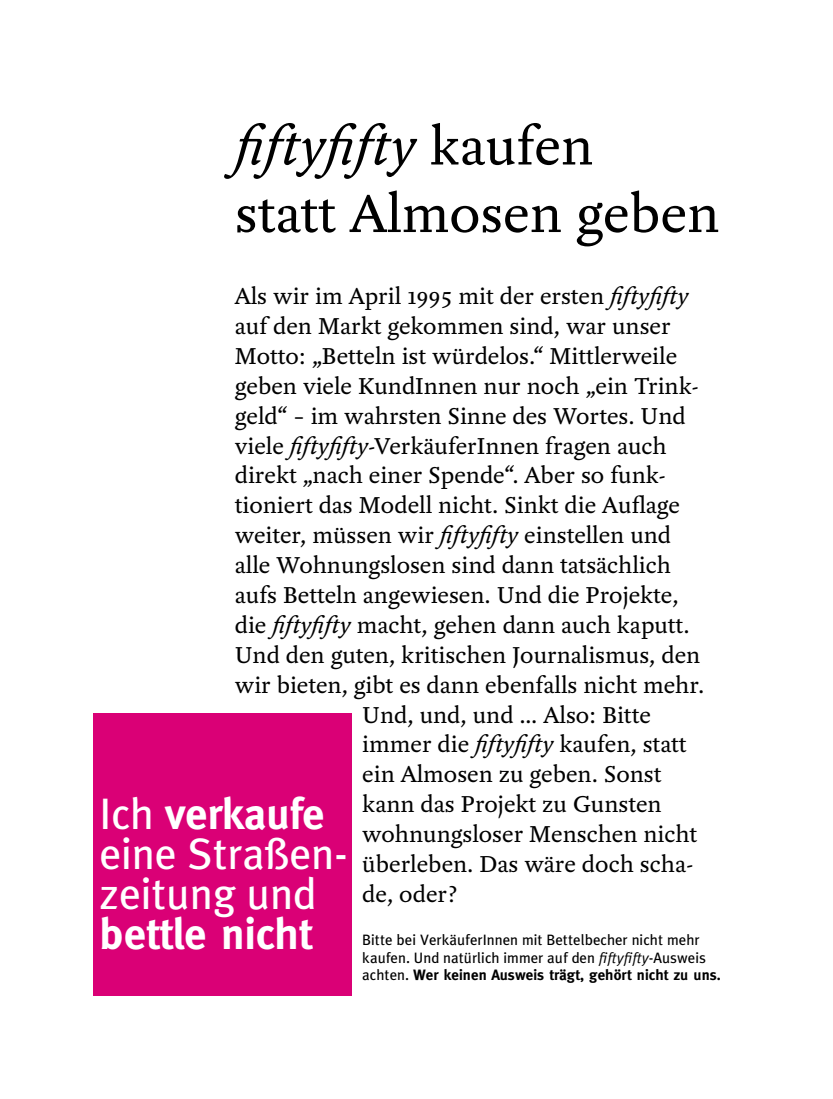
<style>
.page{position:relative;width:833px;height:1099px;background:#fff}
.page>*{position:absolute;margin:0;border:0;box-sizing:border-box;transform-origin:0 0}
.Headline_2{font:57.5px "Yoga OT";color:#000}
.Headline_2-2{font:italic 57.5px "Yoga OT";color:#000}
.t1{font:44px/40px "Meta";color:#fff}
.t2{font:24.88px "Yoga OT";color:#000}
.Bildunterschrift{font:15px/17.5px "Meta";letter-spacing:.01em;color:#000}
.s1{font-style:normal}
.s2{font-style:italic}
.s3{font-weight:700}
</style>
<div class="page">
<div style="left:93px;top:713px;width:259px;height:283px;background:#da0076"></div>
<p class="Headline_2-2" style="left:235px;top:116px;width:360px">fiftyfifty <span class="s1">kaufen</span></p>
<p class="Headline_2" style="left:235px;top:183px;width:486px">statt Almosen geben</p>
<p class="t2" style="left:235px;top:283px;width:455px">Als wir im April 1995 mit der ersten <span class="s2">fiftyfifty</span></p>
<p class="t2" style="left:235px;top:313px;width:437px">auf den Markt gekommen sind, war unser</p>
<p class="t2" style="left:235px;top:343px;width:444px">Motto: „Betteln ist würdelos.“ Mittlerweile</p>
<p class="t2" style="left:235px;top:372px;width:466px">geben viele KundInnen nur noch „ein Trink-</p>
<p class="t2" style="left:235px;top:402px;width:452px">geld“ – im wahrsten Sinne des Wortes. Und</p>
<p class="t2" style="left:235px;top:432px;width:433px">viele <span class="s2">fiftyfifty</span>-VerkäuferInnen fragen auch</p>
<p class="t2" style="left:235px;top:462px;width:433px">direkt „nach einer Spende“. Aber so funk-</p>
<p class="t2" style="left:235px;top:492px;width:447px">tioniert das Modell nicht. Sinkt die Auflage</p>
<p class="t2" style="left:235px;top:522px;width:438px">weiter, müssen wir <span class="s2">fiftyfifty</span> einstellen und</p>
<p class="t2" style="left:235px;top:552px;width:438px">alle Wohnungslosen sind dann tatsächlich</p>
<p class="t2" style="left:235px;top:582px;width:445px">aufs Betteln angewiesen. Und die Projekte,</p>
<p class="t2" style="left:235px;top:611px;width:456px">die <span class="s2">fiftyfifty</span> macht, gehen dann auch kaputt.</p>
<p class="t2" style="left:235px;top:641px;width:467px">Und den guten, kritischen Journalismus, den</p>
<p class="t2" style="left:235px;top:671px;width:471px">wir bieten, gibt es dann ebenfalls nicht mehr.</p>
<p class="t2" style="left:362px;top:701px;width:290px">Und, und, und … Also: Bitte</p>
<p class="t2" style="left:362px;top:731px;width:326px">immer die <span class="s2">fiftyfifty</span> kaufen, statt</p>
<p class="t2" style="left:362px;top:761px;width:300px">ein Almosen zu geben. Sonst</p>
<p class="t2" style="left:362px;top:791px;width:301px">kann das Projekt zu Gunsten</p>
<p class="t2" style="left:362px;top:821px;width:336px">wohnungsloser Menschen nicht</p>
<p class="t2" style="left:362px;top:850px;width:333px">überleben. Das wäre doch scha-</p>
<p class="t2" style="left:362px;top:880px;width:97px">de, oder?</p>
<p class="t1" style="left:100px;top:792px;width:249px">Ich <span class="s3">verkaufe </span>eine Straßen&shy;zeitung und <span class="s3">bettle nicht</span></p>
<p class="Bildunterschrift" style="left:362px;top:930px;width:360px">Bitte bei VerkäuferInnen mit Bettelbecher nicht mehr kaufen. Und natürlich immer auf den <span class="s2">fiftyfifty</span>-Ausweis achten. <span class="s3">Wer keinen Ausweis trägt, gehört nicht zu uns.</span></p>
</div>
